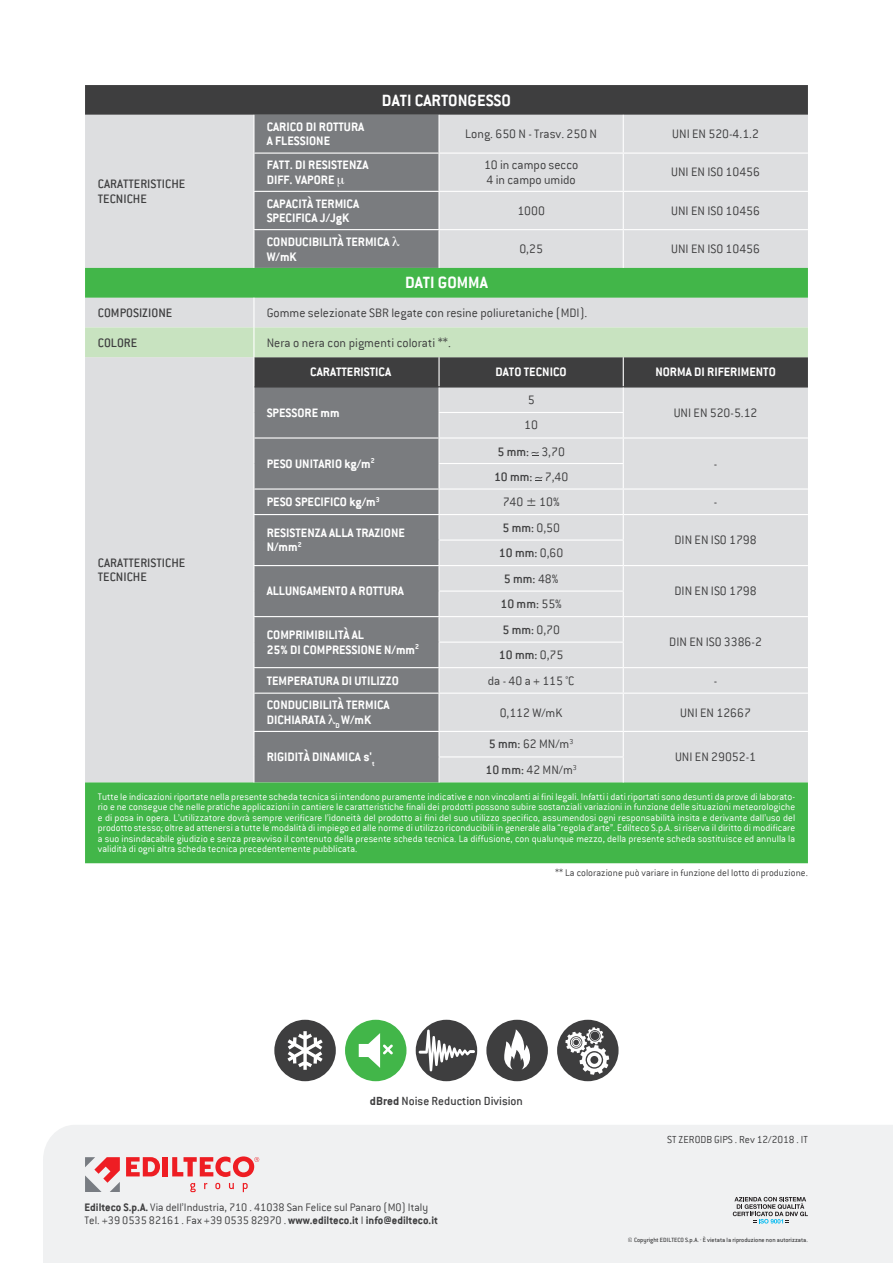
<style>
.page{position:relative;width:893px;height:1263px;background:#fff}
.page>*{position:absolute;margin:0;border:0;box-sizing:border-box;transform-origin:0 0}
.t1{font:700 18px "Conduit ITC";color:#fff}
.t2{font:700 13.5px/14.2px "Conduit ITC";color:#fff}
.t3{font:300 13.5px/14.2px "Conduit ITC";color:#3e3e3f}
.t4{font:500 13.5px/14.2px "Conduit ITC";color:#3e3e3f}
.t5{font:500 13.05px "Conduit ITC";color:#3e3e3f}
.t6{font:300 12px/12.8px "Conduit ITC";color:#3e3e3f}
.t7{font:300 11.25px "Conduit ITC";color:#3e3e3f}
.t8{font:300 10.5px/10.5px "Conduit ITC";letter-spacing:.005em;color:#fff;text-align:justify}
.t9{font:300 10.5px "Conduit ITC";letter-spacing:.005em;color:#3e3e3f}
.t10{font:500 6.75px "Conduit ITC";color:#3e3e3f}
.s1{font-weight:300}
.s2{font-weight:500}
.s3{font-weight:700}
</style>
<div class="page">
<div style="left:43px;top:1125px;width:850px;height:138px;background:#f0f1f2"></div>
<div style="left:274px;top:1020px;width:62px;height:61px;background:#3e3e3f;border-radius:50%"></div>
<svg style="left:287px;top:1031px;width:36px;height:39px"></svg>
<div style="left:486px;top:1020px;width:62px;height:61px;background:#3e3e3f;border-radius:50%"></div>
<svg style="left:504px;top:1029px;width:26px;height:40px"></svg>
<div style="left:345px;top:1020px;width:61px;height:61px;background:#42b649;border-radius:50%"></div>
<svg style="left:359px;top:1033px;width:34px;height:35px"></svg>
<div style="left:557px;top:1020px;width:62px;height:61px;background:#3e3e3f;border-radius:50%"></div>
<svg style="left:565px;top:1027px;width:44px;height:48px"></svg>
<div style="left:416px;top:1020px;width:61px;height:61px;background:#3e3e3f;border-radius:50%"></div>
<svg style="left:419px;top:1029px;width:56px;height:42px"></svg>
<svg style="left:85px;top:1157px;width:35px;height:35px"></svg>
<svg style="left:126px;top:1157px;width:34px;height:19px"></svg>
<div style="left:163px;top:1157px;width:5px;height:19px;background:#ee1d23"></div>
<svg style="left:190px;top:1183px;width:58px;height:9px"></svg>
<svg style="left:172px;top:1156px;width:87px;height:21px"></svg>
<svg style="left:733px;top:1197px;width:75px;height:26px"></svg>
<div style="left:85px;top:85px;width:723px;height:30px;background:#3e3e3f"></div>
<div style="left:85px;top:115px;width:723px;height:153px;background:#dddee0"></div>
<div style="left:254px;top:115px;width:184px;height:153px;background:#7a7c7f"></div>
<svg style="left:85px;top:268px;width:723px;height:595px;background:#7bbc81"></svg>
<hr style="left:253px;top:115px;width:1px;height:38px;background:#fff">
<hr style="left:253px;top:154px;width:1px;height:37px;background:#fff">
<hr style="left:253px;top:192px;width:1px;height:37px;background:#fff">
<hr style="left:253px;top:230px;width:1px;height:38px;background:#fff">
<hr style="left:253px;top:694px;width:1px;height:37px;background:#fff">
<svg style="left:253px;top:732px;width:1px;height:50px"></svg>
<hr style="left:438px;top:115px;width:2px;height:38px;background:#fff">
<hr style="left:623px;top:115px;width:1px;height:38px;background:#fff">
<hr style="left:253px;top:153px;width:186px;height:1px;background:#fff">
<hr style="left:439px;top:153px;width:184px;height:1px;background:#fff">
<hr style="left:438px;top:154px;width:2px;height:37px;background:#fff">
<hr style="left:623px;top:153px;width:185px;height:1px;background:#fff">
<hr style="left:623px;top:154px;width:1px;height:37px;background:#fff">
<hr style="left:253px;top:191px;width:186px;height:1px;background:#fff">
<hr style="left:439px;top:191px;width:184px;height:1px;background:#fff">
<hr style="left:438px;top:192px;width:2px;height:37px;background:#fff">
<hr style="left:623px;top:191px;width:185px;height:1px;background:#fff">
<hr style="left:623px;top:192px;width:1px;height:37px;background:#fff">
<hr style="left:253px;top:229px;width:186px;height:1px;background:#fff">
<hr style="left:439px;top:229px;width:184px;height:1px;background:#fff">
<hr style="left:438px;top:230px;width:2px;height:38px;background:#fff">
<hr style="left:623px;top:229px;width:185px;height:1px;background:#fff">
<hr style="left:623px;top:230px;width:1px;height:38px;background:#fff">
<hr style="left:253px;top:693px;width:186px;height:1px;background:#fff">
<hr style="left:439px;top:693px;width:184px;height:1px;background:#fff">
<hr style="left:438px;top:694px;width:2px;height:37px;background:#fff">
<hr style="left:623px;top:693px;width:185px;height:1px;background:#fff">
<hr style="left:623px;top:694px;width:1px;height:37px;background:#fff">
<hr style="left:253px;top:731px;width:186px;height:1px;background:#fff">
<hr style="left:439px;top:731px;width:184px;height:1px;background:#fff">
<hr style="left:438px;top:732px;width:2px;height:24px;background:#fff">
<hr style="left:623px;top:731px;width:185px;height:1px;background:#fff">
<hr style="left:438px;top:756px;width:186px;height:1px;background:#fff">
<hr style="left:438px;top:757px;width:2px;height:25px;background:#fff">
<svg style="left:623px;top:732px;width:1px;height:50px"></svg>
<svg style="left:85px;top:298px;width:723px;height:395px;background:#bfc2c2"></svg>
<svg style="left:338px;top:177px;width:6px;height:9px"></svg>
<svg style="left:392px;top:237px;width:7px;height:9px"></svg>
<svg style="left:328px;top:714px;width:7px;height:10px"></svg>
<p class="t4" style="left:98px;top:177px;width:89px">CARATTERISTICHE<br>TECNICHE</p>
<h1 class="t1" style="left:382px;top:89px;width:131px">DATI CARTONGESSO</h1>
<p class="t2" style="left:267px;top:119px;width:99px">CARICO DI ROTTURA<br>A FLESSIONE</p>
<p class="t3" style="left:465px;top:127px;width:133px">Long. 650 N - Trasv. 250 N</p>
<p class="t3" style="left:672px;top:127px;width:88px">UNI EN 520-4.1.2</p>
<p class="t2" style="left:267px;top:158px;width:103px">FATT. DI RESISTENZA<br>DIFF. VAPORE</p>
<p class="t3" style="left:484px;top:158px;width:96px">10 in campo secco<br>4 in campo umido</p>
<p class="t3" style="left:671px;top:165px;width:90px">UNI EN ISO 10456</p>
<p class="t2" style="left:267px;top:196px;width:94px">CAPACITÀ TERMICA<br>SPECIFICA J/JgK</p>
<p class="t3" style="left:517px;top:203px;width:29px">1000</p>
<p class="t3" style="left:671px;top:203px;width:90px">UNI EN ISO 10456</p>
<p class="t2" style="left:267px;top:235px;width:124px">CONDUCIBILITÀ TERMICA<br>W/mK</p>
<p class="t3" style="left:519px;top:242px;width:25px">0,25</p>
<p class="t3" style="left:671px;top:242px;width:90px">UNI EN ISO 10456</p>
<h1 class="t1" style="left:405px;top:272px;width:84px">DATI GOMMA</h1>
<p class="t4" style="left:98px;top:305px;width:76px">COMPOSIZIONE</p>
<p class="t3" style="left:267px;top:305px;width:322px">Gomme selezionate SBR legate con resine poliuretaniche (MDI).</p>
<p class="t4" style="left:98px;top:335px;width:41px">COLORE</p>
<p class="t3" style="left:267px;top:335px;width:186px">Nera o nera con pigmenti colorati **.</p>
<p class="t2" style="left:310px;top:365px;width:82px">CARATTERISTICA</p>
<p class="t2" style="left:496px;top:365px;width:73px">DATO TECNICO</p>
<p class="t2" style="left:655px;top:365px;width:122px">NORMA DI RIFERIMENTO</p>
<p class="t2" style="left:267px;top:405px;width:74px">SPESSORE mm</p>
<p class="t3" style="left:528px;top:393px;width:8px">5</p>
<p class="t3" style="left:674px;top:405px;width:85px">UNI EN 520-5.12</p>
<p class="t4" style="left:98px;top:555px;width:89px">CARATTERISTICHE<br>TECNICHE</p>
<p class="t2" style="left:267px;top:456px;width:110px">PESO UNITARIO kg/m<sup>2</sup></p>
<p class="t3" style="left:524px;top:418px;width:15px">10</p>
<p class="t4" style="left:497px;top:444px;width:69px">5 mm: ∼ <span class="s1">3,70</span></p>
<p class="t4" style="left:494px;top:470px;width:76px">10 mm: ∼ <span class="s1">7,40</span></p>
<p class="t3" style="left:714px;top:456px;width:5px">-</p>
<p class="t2" style="left:267px;top:494px;width:114px">PESO SPECIFICO kg/m<sup>3</sup></p>
<p class="t3" style="left:503px;top:495px;width:58px">740 ± 10%</p>
<p class="t3" style="left:714px;top:495px;width:5px">-</p>
<p class="t2" style="left:267px;top:526px;width:140px">RESISTENZA ALLA TRAZIONE<br>N/mm<sup>2</sup></p>
<p class="t4" style="left:502px;top:520px;width:59px">5 mm: <span class="s1">0,50</span></p>
<p class="t3" style="left:674px;top:533px;width:84px">DIN EN ISO 1798</p>
<p class="t4" style="left:499px;top:546px;width:66px">10 mm: <span class="s1">0,60</span></p>
<p class="t2" style="left:267px;top:584px;width:139px">ALLUNGAMENTO A ROTTURA</p>
<p class="t4" style="left:504px;top:571px;width:56px">5 mm: <span class="s1">48%</span></p>
<p class="t4" style="left:500px;top:597px;width:63px">10 mm: <span class="s1">55%</span></p>
<p class="t2" style="left:267px;top:628px;width:154px">COMPRIMIBILITÀ AL<br>25% DI COMPRESSIONE N/mm<sup>2</sup></p>
<p class="t4" style="left:502px;top:622px;width:59px">5 mm: <span class="s1">0,70</span></p>
<p class="t4" style="left:499px;top:648px;width:66px">10 mm: <span class="s1">0,75</span></p>
<p class="t3" style="left:674px;top:584px;width:84px">DIN EN ISO 1798</p>
<p class="t3" style="left:669px;top:635px;width:94px">DIN EN ISO 3386-2</p>
<p class="t2" style="left:267px;top:673px;width:134px">TEMPERATURA DI UTILIZZO</p>
<p class="t3" style="left:488px;top:673px;width:88px">da - 40 a + 115 °C</p>
<p class="t3" style="left:714px;top:673px;width:5px">-</p>
<p class="t2" style="left:267px;top:698px;width:124px">CONDUCIBILITÀ TERMICA<br>DICHIARATA <sub>D</sub> W/mK</p>
<p class="t3" style="left:500px;top:705px;width:64px">0,112 W/mK</p>
<p class="t3" style="left:680px;top:705px;width:72px">UNI EN 12667</p>
<p class="t2" style="left:267px;top:750px;width:109px">RIGIDITÀ DINAMICA s'<sub>t</sub></p>
<p class="t3" style="left:489px;top:737px;width:86px"><span class="s2">5 mm:</span> 62 MN/m<sup>3</sup></p>
<p class="t3" style="left:675px;top:750px;width:83px">UNI EN 29052-1</p>
<p class="t3" style="left:485px;top:763px;width:93px"><span class="s2">10 mm:</span> 42 MN/m<sup>3</sup></p>
<p class="t8" style="left:98px;top:791px;width:699px">Tutte le indicazioni riportate nella presente scheda tecnica si intendono puramente indicative e non vincolanti ai fini legali. Infatti i dati riportati sono desunti da prove di laborato&shy;rio e ne consegue che nelle pratiche applicazioni in cantiere le caratteristiche finali dei prodotti possono subire sostanziali variazioni in funzione delle situazioni meteorologiche e di posa in opera. L’utilizzatore dovrà sempre verificare l’idoneità del prodotto ai fini del suo utilizzo specifico, assumendosi ogni responsabilità insita e derivante dall’uso del prodotto stesso; oltre ad attenersi a tutte le modalità di impiego ed alle norme di utilizzo riconducibili in generale alla “regola d’arte”. Edilteco S.p.A. si riserva il diritto di modificare a suo insindacabile giudizio e senza preavviso il contenuto della presente scheda tecnica. La diffusione, con qualunque mezzo, della presente scheda sostituisce ed annulla la validità di ogni altra scheda tecnica precedentemente pubblicata.</p>
<p class="t9" style="left:555px;top:867px;width:254px">** La colorazione può variare in funzione del lotto di produzione.</p>
<p class="t5" style="left:370px;top:1093px;width:155px"><span class="s3">dBred</span> Noise Reduction Division</p>
<p class="t6" style="left:85px;top:1201px;width:355px"><span class="s3">Edilteco S.p.A.</span> Via dell’Industria, 710 . 41038 San Felice sul Panaro (MO) Italy<br>Tel. +39 0535 82161 . Fax +39 0535 82970 . <span class="s3">www.edilteco.it</span> I <span class="s3">info@edilteco.it</span></p>
<p class="t7" style="left:667px;top:1133px;width:142px">ST ZERODB GIPS . Rev 12/2018 . IT</p>
<p class="t10" style="left:628px;top:1236px;width:181px">© Copyright EDILTECO S.p.A. · È vietata la riproduzione non autorizzata.</p>
</div>
